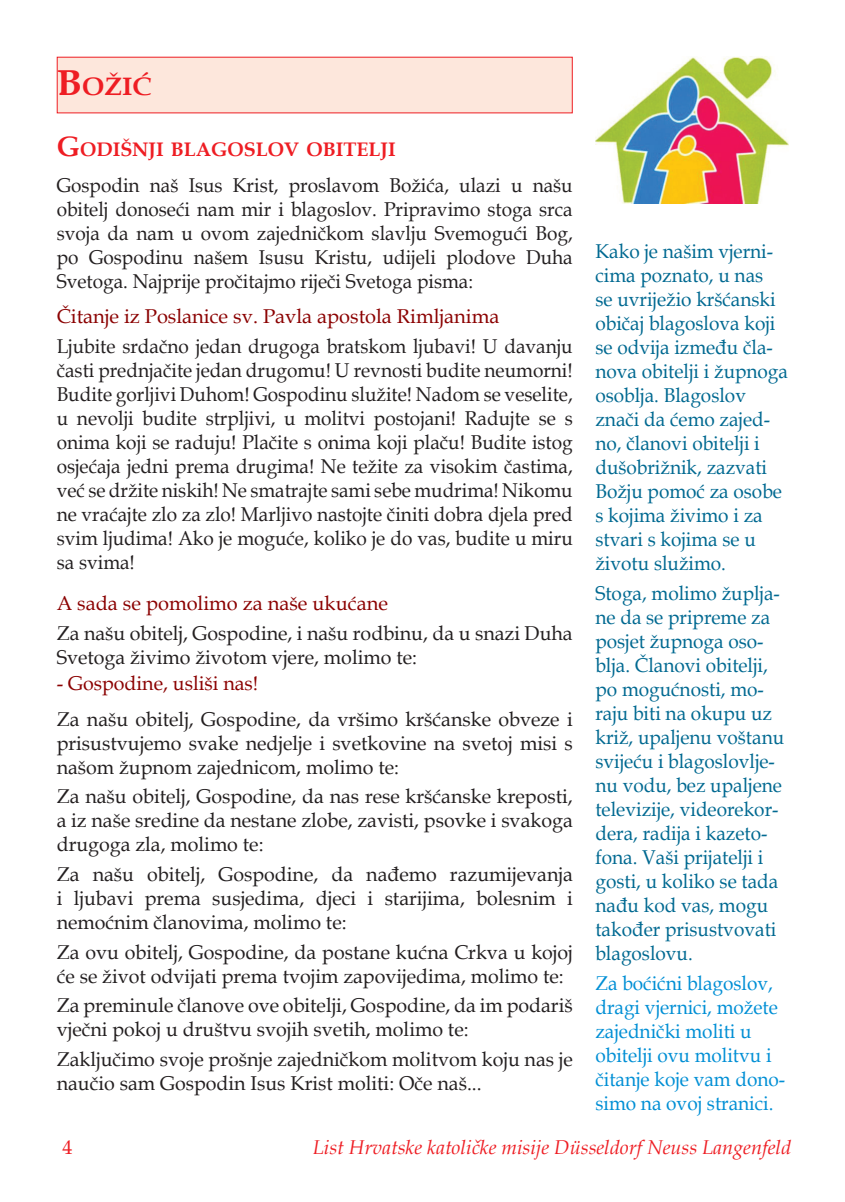
<style>
.page{position:relative;width:845px;height:1202px;background:#fff}
.page>*{position:absolute;margin:0;border:0;box-sizing:border-box;transform-origin:0 0}
.t1{font:700 25.2px "Book Antiqua";color:#ee1d23;scale:1.06 1}
.t2{font:20px/24px "Book Antiqua";color:#231f20}
.t3{font:20px/24px "Book Antiqua";color:#231f20;text-align:justify;scale:.95 1}
.t4{font:20px/24px "Book Antiqua";color:#006991;scale:.95 1}
.t5{font:20px/24px "Book Antiqua";color:#008fd5;scale:.95 1}
.t6{font:20px "Book Antiqua";color:#8b0202}
.t7{font:italic 20px "Book Antiqua";color:#ee1d23}
.t8{font:20px "Book Antiqua";color:#ee1d23}
.t9{font:700 19.6px "Book Antiqua";color:#ee1d23}
.s1{font-size:36px}
.s2{font-size:28px}
</style>
<div class="page">
<div style="left:57px;top:57px;width:516px;height:56px;background:#fde7dc"></div>
<img style="left:595px;top:57px;width:193px;height:147px">
<p class="t1" style="left:57px;top:69px;width:91px"><span class="s1">B</span>OŽIĆ</p>
<p class="t9" style="left:57px;top:136px;width:340px"><span class="s2">G</span>ODIŠNJI BLAGOSLOV OBITELJI</p>
<p class="t3" style="left:57px;top:173px;width:545px">Gospodin naš Isus Krist, proslavom Božića, ulazi u našu obitelj donoseći nam mir i blagoslov. Pripravimo stoga srca svoja da nam u ovom zajedničkom slavlju Svemogući Bog, po Gospodinu našem Isusu Kristu, udijeli plodove Duha Svetoga. Najprije pročitajmo riječi Svetoga pisma:</p>
<p class="t6" style="left:57px;top:302px;width:444px">Čitanje iz Poslanice sv. Pavla apostola Rimljanima</p>
<p class="t3" style="left:57px;top:334px;width:545px">Ljubite srdačno jedan drugoga bratskom ljubavi! U davanju časti prednjačite jedan drugomu! U revnosti budite neumorni!<br>Budite gorljivi Duhom! Gospodinu služite! Nadom se veselite, u nevolji budite strpljivi, u molitvi postojani! Radujte se s onima koji se raduju! Plačite s onima koji plaču! Budite istog osjećaja jedni prema drugima! Ne težite za visokim častima, već se držite niskih! Ne smatrajte sami sebe mudrima! Nikomu ne vraćajte zlo za zlo! Marljivo nastojte činiti dobra djela pred svim ljudima! Ako je moguće, koliko je do vas, budite u miru sa svima!</p>
<p class="t6" style="left:57px;top:589px;width:333px">A sada se pomolimo za naše ukućane</p>
<p class="t2" style="left:57px;top:620px;width:517px">Za našu obitelj, Gospodine, i našu rodbinu, da u snazi Duha<br>Svetoga živimo životom vjere, molimo te:</p>
<p class="t6" style="left:57px;top:670px;width:203px">- Gospodine, usliši nas!</p>
<p class="t2" style="left:57px;top:706px;width:517px;text-align:justify">Za našu obitelj, Gospodine, da vršimo kršćanske obveze i prisustvujemo svake nedjelje i svetkovine na svetoj misi s našom župnom zajednicom, molimo te:</p>
<p class="t2" style="left:57px;top:784px;width:517px;text-align:justify">Za našu obitelj, Gospodine, da nas rese kršćanske kreposti, a iz naše sredine da nestane zlobe, zavisti, psovke i svakoga drugoga zla, molimo te:</p>
<p class="t2" style="left:57px;top:862px;width:517px;text-align:justify">Za našu obitelj, Gospodine, da nađemo razumijevanja i ljubavi prema susjedima, djeci i starijima, bolesnim i nemoćnim članovima, molimo te:</p>
<p class="t2" style="left:57px;top:939px;width:517px">Za ovu obitelj, Gospodine, da postane kućna Crkva u kojoj će se život odvijati prema tvojim zapovijedima, molimo te:</p>
<p class="t2" style="left:57px;top:993px;width:517px">Za preminule članove ove obitelji, Gospodine, da im podariš vječni pokoj u društvu svojih svetih, molimo te:</p>
<p class="t2" style="left:57px;top:1047px;width:517px">Zaključimo svoje prošnje zajedničkom molitvom koju nas je naučio sam Gospodin Isus Krist moliti: Oče naš...</p>
<p class="t4" style="left:595px;top:239px;width:204px">Kako je našim vjerni&shy;cima poznato, u nas<br>se uvriježio kršćanski običaj blagoslova koji se odvija između čla&shy;nova obitelji i župnoga osoblja. Blagoslov znači da ćemo zajed&shy;no, članovi obitelji i dušobrižnik, zazvati<br>Božju pomoć za osobe s kojima živimo i za stvari s kojima se u životu služimo.</p>
<p class="t4" style="left:595px;top:581px;width:200px">Stoga, molimo župlja&shy;ne da se pripreme za posjet župnoga oso&shy;blja. Članovi obitelji, po mogućnosti, mo&shy;raju biti na okupu uz križ, upaljenu voštanu svijeću i blagoslovlje&shy;nu vodu, bez upaljene televizije, videorekor&shy;dera, radija i kazeto&shy;fona. Vaši prijatelji i gosti, u koliko se tada nađu kod vas, mogu također prisustvovati blagoslovu.</p>
<p class="t5" style="left:595px;top:970px;width:201px">Za boćićni blagoslov, dragi vjernici, možete zajednički moliti u obitelji ovu molitvu i čitanje koje vam dono&shy;simo na ovoj stranici.</p>
<p class="t8" style="left:62px;top:1133px;width:11px">4</p>
<p class="t7" style="left:313px;top:1133px;width:480px">List Hrvatske katoličke misije Düsseldorf Neuss Langenfeld</p>
</div>
